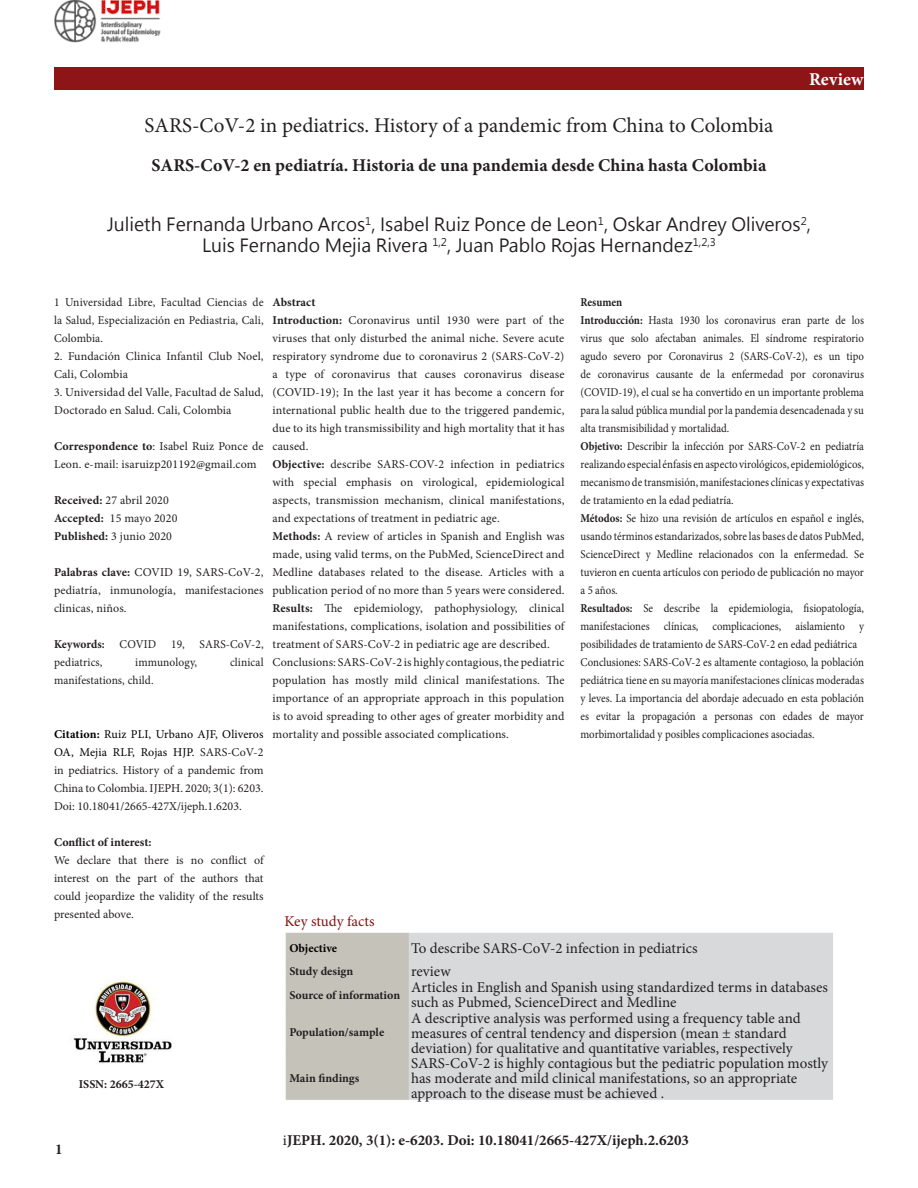
<style>
.page{position:relative;width:918px;height:1188px;background:#fff}
.page>*{position:absolute;margin:0;border:0;box-sizing:border-box;transform-origin:0 0}
.t1{font:21px "Minion Pro";color:#231f20}
.t2{font:18px "Microsoft Jheng Hei";color:#231f20}
.t3{font:700 18px "Minion Pro";color:#231f20}
.t4{font:700 18px "Minion Pro";letter-spacing:.01em;color:#fff}
.t5{font:15px/15px "Minion Pro";color:#231f20}
.t6{font:700 15px "Minion Pro";color:#231f20}
.t7{font:15px "Minion Pro";color:#8b0d10}
.t8{font:12px/18px "Minion Pro";letter-spacing:.005em;color:#231f20;text-align:justify}
.t9{font:12px/18px "Minion Pro";letter-spacing:.005em;color:#231f20;text-align:justify;scale:.9 1}
.t10{font:700 12px "Minion Pro";color:#231f20}
.t11{font:12px/18px "Minion Pro";letter-spacing:.005em;color:#231f20;text-align:justify;scale:.96 1}
.t12{font:12px/18px "Minion Pro";letter-spacing:.005em;color:#231f20;scale:.95 1}
.t13{font:700 12px "Minion Pro";color:#000}
.t14{font:700 12px "Minion Pro";color:#231f20;scale:.9 1}
.s1{font-weight:700}
.s2{font-weight:400}
.s3{font-weight:700;color:#000}
.s4{color:#000}
</style>
<div class="page">
<div style="left:54px;top:68px;width:810px;height:22px;background:#8d1518"></div>
<img style="left:73px;top:979px;width:99px;height:85px">
<img style="left:54px;top:0;width:107px;height:43px">
<div style="left:409px;top:933px;width:424px;height:167px;background:#d8d9db"></div>
<div style="left:285px;top:932px;width:124px;height:168px;background:#c5c2ba"></div>
<hr style="left:285px;top:979px;width:1px;height:31px;background:#fff">
<hr style="left:285px;top:1010px;width:1px;height:45px;background:#fff">
<hr style="left:285px;top:1055px;width:1px;height:45px;background:#fff">
<p class="t1" style="left:145px;top:111px;width:630px">SARS-CoV-2 in pediatrics. History of a pandemic from China to Colombia</p>
<p class="t3" style="left:152px;top:152px;width:616px">SARS-CoV-2 en pediatría. Historia de una pandemia desde China hasta Colombia</p>
<h2 class="t4" style="left:809px;top:67px;width:56px">Review</h2>
<p class="t2" style="left:107px;top:213px;width:705px">Julieth Fernanda Urbano Arcos<sup>1</sup>, Isabel Ruiz Ponce de Leon<sup>1</sup>, Oskar Andrey Oliveros<sup>2</sup>,</p>
<p class="t2" style="left:202px;top:234px;width:515px">Luis Fernando Mejia Rivera <sup>1,2</sup>, Juan Pablo Rojas Hernandez<sup>1,2,3</sup></p>
<p class="t11" style="left:54px;top:293px;width:220px">1 Universidad Libre, Facultad Ciencias de la Salud, Especialización en Pediastria, Cali, Colombia.</p>
<p class="t8" style="left:54px;top:347px;width:211px">2. Fundación Clinica Infantil Club Noel,<br>Cali, Colombia</p>
<p class="t8" style="left:54px;top:383px;width:211px">3. Universidad del Valle, Facultad de Salud,<br>Doctorado en Salud. Cali, Colombia</p>
<p class="t8" style="left:54px;top:437px;width:211px"><span class="s1">Correspondence to</span>: Isabel Ruiz Ponce de<br>Leon. e-mail: isaruizp201192@gmail.com</p>
<p class="t8" style="left:54px;top:491px;width:116px"><span class="s1">Received:</span> 27 abril 2020</p>
<p class="t8" style="left:54px;top:509px;width:125px"><span class="s1">Accepted:</span> 15 mayo 2020</p>
<p class="t10" style="left:54px;top:528px;width:120px">Published: <span class="s2">3 junio 2020</span></p>
<p class="t8" style="left:54px;top:563px;width:211px"><span class="s1">Palabras clave:</span> COVID 19, SARS-CoV-2, pediatría, inmunología, manifestaciones clinicas, niños.</p>
<p class="t12" style="left:54px;top:635px;width:222px"><span class="s1">Keywords:</span> COVID 19, SARS-CoV-2, pediatrics,</p>
<p class="t10" style="left:273px;top:294px;width:44px">Abstract</p>
<p class="t8" style="left:273px;top:311px;width:293px"><span class="s1">Introduction:</span> Coronavirus until 1930 were part of the viruses that only disturbed the animal niche. Severe acute respiratory syndrome due to coronavirus 2 (SARS-CoV-2) a type of coronavirus that causes coronavirus disease (COVID-19); In the last year it has become a concern for international public health due to the triggered pandemic, due to its high transmissibility and high mortality that it has caused.</p>
<p class="t8" style="left:273px;top:455px;width:293px"><span class="s1">Objective:</span> describe SARS-COV-2 infection in pediatrics with special emphasis on virological, epidemiological aspects, transmission mechanism, clinical manifestations, and expectations of treatment in pediatric age.</p>
<p class="t8" style="left:273px;top:527px;width:293px"><span class="s1">Methods:</span> A review of articles in Spanish and English was made, using valid terms, on the PubMed, ScienceDirect and Medline databases related to the disease. Articles with a publication period of no more than 5 years were considered.</p>
<p class="t8" style="left:273px;top:599px;width:293px"><span class="s1">Results:</span> The epidemiology, pathophysiology, clinical manifestations, complications, isolation and possibilities of treatment of SARS-CoV-2 in pediatric age are described.</p>
<p class="t8" style="left:273px;top:653px;width:293px">Conclusions: SARS-CoV-2 is highly contagious, the pediatric population has mostly mild clinical manifestations. The importance of an appropriate approach in this population is to avoid spreading to other ages of greater morbidity and mortality and possible associated complications.</p>
<p class="t14" style="left:580px;top:294px;width:48px">Resumen</p>
<p class="t9" style="left:580px;top:311px;width:317px"><span class="s1">Introducción:</span> Hasta 1930 los coronavirus eran parte de los virus que solo afectaban animales. El síndrome respiratorio agudo severo por Coronavirus 2 (SARS-CoV-2), es un tipo de coronavirus causante de la enfermedad por coronavirus (COVID-19), el cual se ha convertido en un importante problema para la salud pública mundial por la pandemia desencadenada y su alta transmisibilidad y mortalidad.</p>
<p class="t9" style="left:580px;top:437px;width:317px"><span class="s1">Objetivo:</span> Describir la infección por SARS-CoV-2 en pediatría realizando especial énfasis en aspecto virológicos, epidemiológicos, mecanismo de transmisión, manifestaciones clínicas y expectativas de tratamiento en la edad pediatría.</p>
<p class="t9" style="left:580px;top:509px;width:317px"><span class="s1">Métodos:</span> Se hizo una revisión de artículos en español e inglés, usando términos estandarizados, sobre las bases de datos PubMed, ScienceDirect y Medline relacionados con la enfermedad. Se tuvieron en cuenta artículos con periodo de publicación no mayor a 5 años.</p>
<p class="t9" style="left:580px;top:599px;width:317px"><span class="s1">Resultados:</span> Se describe la epidemiologia, fisiopatología, manifestaciones clínicas, complicaciones, aislamiento y posibilidades de tratamiento de SARS-CoV-2 en edad pediátrica</p>
<p class="t9" style="left:580px;top:653px;width:317px">Conclusiones: SARS-CoV-2 es altamente contagioso, la población pediátrica tiene en su mayoría manifestaciones clínicas moderadas y leves. La importancia del abordaje adecuado en esta población es evitar la propagación a personas con edades de mayor morbimortalidad y posibles complicaciones asociadas.</p>
<p class="t12" style="left:135px;top:653px;width:67px">immunology,</p>
<p class="t12" style="left:230px;top:653px;width:37px">clinical</p>
<p class="t12" style="left:54px;top:671px;width:106px">manifestations, child.</p>
<p class="t8" style="left:54px;top:725px;width:211px"><span class="s3">Citation:</span> <span class="s4">Ruiz PLI, Urbano AJF, Oliveros OA, Mejia RLF, Rojas HJP.</span> SARS-CoV-2 in pediatrics. History of a pandemic from China to Colombia. IJEPH. 2020; 3(1): 6203.<br>Doi: 10.18041/2665-427X/ijeph.1.6203.</p>
<p class="t10" style="left:54px;top:834px;width:99px">Conflict of interest:</p>
<p class="t8" style="left:54px;top:851px;width:211px">We declare that there is no conflict of interest on the part of the authors that could jeopardize the validity of the results presented above.</p>
<p class="t7" style="left:285px;top:911px;width:91px">Key study facts</p>
<p class="t13" style="left:289px;top:939px;width:49px">Objective</p>
<p class="t5" style="left:411px;top:940px;width:288px">To describe SARS-CoV-2 infection in pediatrics</p>
<p class="t10" style="left:289px;top:963px;width:66px">Study design</p>
<p class="t5" style="left:411px;top:964px;width:41px">review</p>
<p class="t10" style="left:289px;top:987px;width:112px">Source of information</p>
<p class="t5" style="left:411px;top:980px;width:419px">Articles in English and Spanish using standardized terms in databases such as Pubmed, ScienceDirect and Medline</p>
<p class="t10" style="left:289px;top:1024px;width:96px">Population/sample</p>
<p class="t5" style="left:411px;top:1010px;width:391px">A descriptive analysis was performed using a frequency table and measures of central tendency and dispersion (mean ± standard deviation) for qualitative and quantitative variables, respectively</p>
<p class="t5" style="left:411px;top:1056px;width:419px">SARS-CoV-2 is highly contagious but the pediatric population mostly has moderate and mild clinical manifestations, so an appropriate approach to the disease must be achieved .</p>
<p class="t10" style="left:289px;top:1069px;width:72px">Main findings</p>
<p class="t10" style="left:79px;top:1076px;width:87px">ISSN: 2665-427X</p>
<p class="t6" style="left:55px;top:1139px;width:9px">1</p>
<p class="t6" style="left:283px;top:1130px;width:408px"><span class="s2">i</span>JEPH. 2020, 3(1): e-6203. Doi: 10.18041/2665-427X/ijeph.2.6203</p>
</div>
